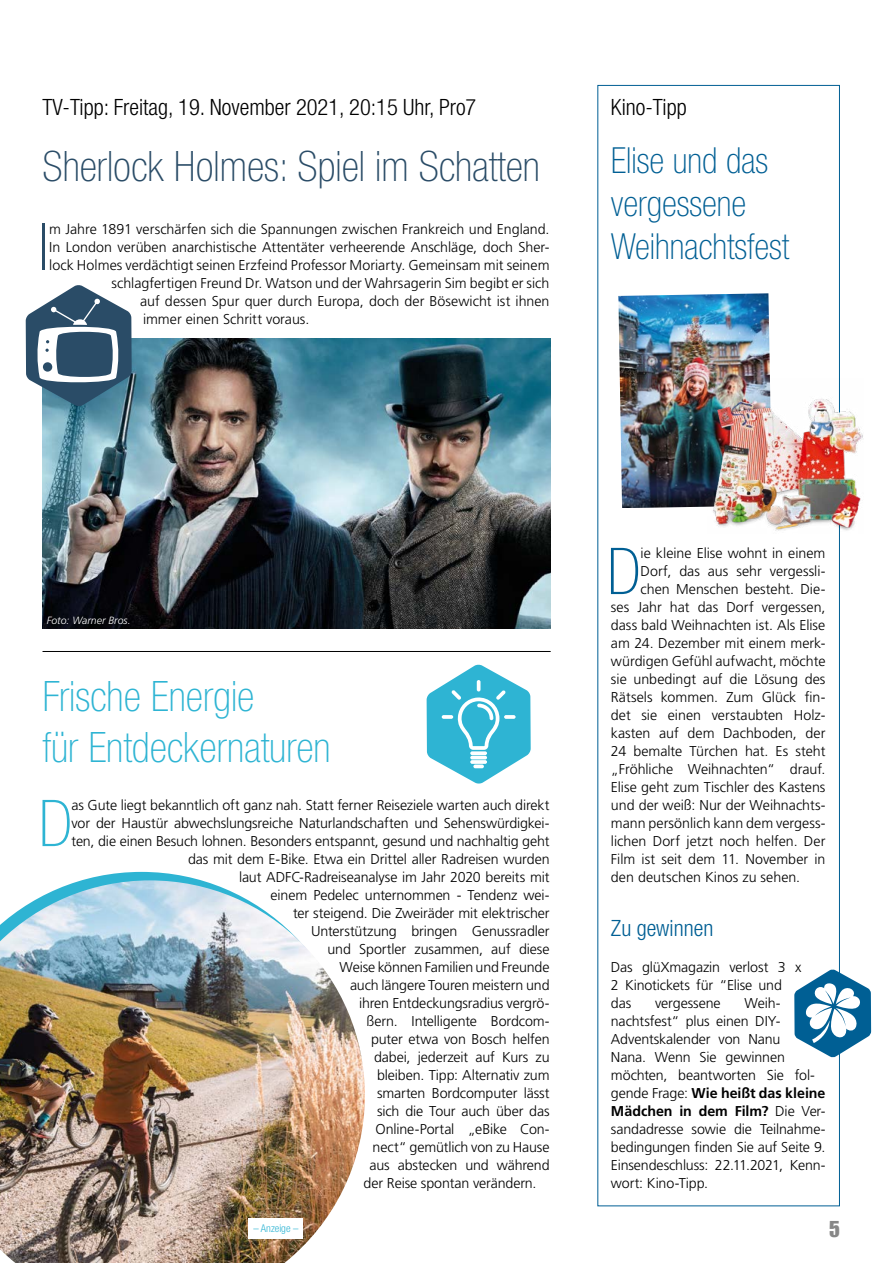
<style>
.page{position:relative;width:893px;height:1263px;background:#fff}
.page>*{position:absolute;margin:0;border:0;box-sizing:border-box;transform-origin:0 0}
.t1{font:100 condensed 64.65px "Helvetica Neue LT Std";color:#2a4c67}
.t2{font:100 condensed 64.65px "Helvetica Neue LT Std";color:#2eb4d3}
.t3{font:100 condensed 64.65px "Helvetica Neue LT Std";color:#005f94}
.t4{font:100 condensed 42px/50.4px "Helvetica Neue LT Std";color:#2eb4d3}
.t5{font:100 condensed 42px "Helvetica Neue LT Std";color:#2a4c67}
.t6{font:100 condensed 36px/43.2px "Helvetica Neue LT Std";color:#005f94}
.t7{font:300 condensed 22.5px "Helvetica Neue LT Std";color:#000}
.t8{font:300 condensed 22.5px "Helvetica Neue LT Std";color:#005f94}
.t9{font:22.5px "Impact LT Std";color:#878787}
.t10{font:300 14.25px/18px "Frutiger LT Std";letter-spacing:-.005em;color:#000}
.t11{font:300 condensed 10.65px "Helvetica Neue LT Std";color:#2eb4d3}
.t12{font:italic 300 10.5px "Frutiger LT Std";color:#fff}
.s1{font-weight:700}
</style>
<div class="page">
<hr style="left:43px;top:651px;width:508px;height:1px;background:#000">
<img style="left:618px;top:293px;width:152px;height:215px">
<svg style="left:427px;top:664px;width:104px;height:120px"></svg>
<svg style="left:794px;top:969px;width:77px;height:88px"></svg>
<img style="left:43px;top:338px;width:508px;height:291px">
<svg style="left:26px;top:285px;width:106px;height:121px"></svg>
<img style="left:708px;top:378px;width:155px;height:156px">
<svg style="left:83px;top:872px;width:117px;height:8px"></svg>
<img style="left:0;top:880px;width:365px;height:383px">
<div style="left:249px;top:1218px;width:54px;height:20px;background:#fff"></div>
<h3 class="t7" style="left:43px;top:94px;width:435px">TV-Tipp: Freitag, 19. November 2021, 20:15 Uhr, Pro7</h3>
<h2 class="t5" style="left:43px;top:143px;width:499px">Sherlock Holmes: Spiel im Schatten</h2>
<h1 class="t1" style="left:39px;top:211px;width:12px">I</h1>
<p class="t10" style="left:49px;top:220px;width:502px">m Jahre 1891 verschärfen sich die Spannungen zwischen Frankreich und England.</p>
<p class="t10" style="left:49px;top:238px;width:502px">In London verüben anarchistische Attentäter verheerende Anschläge, doch Sher-</p>
<p class="t10" style="left:49px;top:256px;width:502px">lock Holmes verdächtigt seinen Erzfeind Professor Moriarty. Gemeinsam mit seinem</p>
<p class="t10" style="left:112px;top:274px;width:439px">schlagfertigen Freund Dr. Watson und der Wahrsagerin Sim begibt er sich</p>
<p class="t10" style="left:140px;top:292px;width:411px">auf dessen Spur quer durch Europa, doch der Bösewicht ist ihnen</p>
<p class="t10" style="left:143px;top:310px;width:168px">immer einen Schritt voraus.</p>
<h3 class="t7" style="left:611px;top:94px;width:77px">Kino-Tipp</h3>
<h3 class="t6" style="left:611px;top:138px;width:180px">Elise und das vergessene<br>Weihnachtsfest</h3>
<p class="t12" style="left:47px;top:615px;width:85px">Foto: Warner Bros.</p>
<h2 class="t4" style="left:43px;top:671px;width:290px">Frische Energie<br>für Entdeckernaturen</h2>
<h1 class="t2" style="left:39px;top:787px;width:35px">D</h1>
<p class="t10" style="left:71px;top:796px;width:479px">as Gute liegt bekanntlich oft ganz nah. Statt ferner Reiseziele warten auch direkt</p>
<p class="t10" style="left:71px;top:814px;width:480px">vor der Haustür abwechslungsreiche Naturlandschaften und Sehenswürdigkei-</p>
<p class="t10" style="left:71px;top:832px;width:480px">ten, die einen Besuch lohnen. Besonders entspannt, gesund und nachhaltig geht</p>
<p class="t10" style="left:188px;top:850px;width:363px">das mit dem E-Bike. Etwa ein Drittel aller Radreisen wurden</p>
<p class="t10" style="left:239px;top:868px;width:312px">laut ADFC-Radreiseanalyse im Jahr 2020 bereits mit</p>
<p class="t10" style="left:271px;top:886px;width:281px">einem Pedelec unternommen - Tendenz wei-</p>
<p class="t10" style="left:293px;top:904px;width:258px">ter steigend. Die Zweiräder mit elektrischer</p>
<p class="t10" style="left:311px;top:922px;width:240px">Unterstützung bringen Genussradler</p>
<p class="t10" style="left:328px;top:940px;width:223px">und Sportler zusammen, auf diese</p>
<p class="t10" style="left:340px;top:958px;width:212px">Weise können Familien und Freunde</p>
<p class="t10" style="left:350px;top:976px;width:201px">auch längere Touren meistern und</p>
<p class="t10" style="left:359px;top:994px;width:192px">ihren Entdeckungsradius vergrö-</p>
<p class="t10" style="left:367px;top:1012px;width:184px">ßern. Intelligente Bordcom-</p>
<p class="t10" style="left:371px;top:1030px;width:180px">puter etwa von Bosch helfen</p>
<p class="t10" style="left:374px;top:1048px;width:177px">dabei, jederzeit auf Kurs zu</p>
<p class="t10" style="left:377px;top:1066px;width:174px">bleiben. Tipp: Alternativ zum</p>
<p class="t10" style="left:377px;top:1084px;width:174px">smarten Bordcomputer lässt</p>
<p class="t10" style="left:377px;top:1102px;width:174px">sich die Tour auch über das</p>
<p class="t10" style="left:376px;top:1120px;width:176px">Online-Portal „eBike Con-</p>
<p class="t10" style="left:373px;top:1138px;width:178px">nect“ gemütlich von zu Hause</p>
<p class="t10" style="left:370px;top:1156px;width:182px">aus abstecken und während</p>
<p class="t10" style="left:364px;top:1174px;width:175px">der Reise spontan verändern.</p>
<p class="t11" style="left:253px;top:1222px;width:47px">– Anzeige –</p>
<h1 class="t3" style="left:607px;top:535px;width:35px">D</h1>
<p class="t10" style="left:641px;top:544px;width:186px">ie kleine Elise wohnt in einem</p>
<p class="t10" style="left:641px;top:562px;width:186px">Dorf, das aus sehr vergessli-</p>
<p class="t10" style="left:641px;top:580px;width:186px">chen Menschen besteht. Die-</p>
<p class="t10" style="left:611px;top:598px;width:216px">ses Jahr hat das Dorf vergessen,</p>
<p class="t10" style="left:611px;top:616px;width:216px">dass bald Weihnachten ist. Als Elise</p>
<p class="t10" style="left:611px;top:634px;width:216px">am 24. Dezember mit einem merk-</p>
<p class="t10" style="left:611px;top:652px;width:216px">würdigen Gefühl aufwacht, möchte</p>
<p class="t10" style="left:611px;top:670px;width:216px">sie unbedingt auf die Lösung des</p>
<p class="t10" style="left:611px;top:688px;width:216px">Rätsels kommen. Zum Glück fin-</p>
<p class="t10" style="left:611px;top:706px;width:216px">det sie einen verstaubten Holz-</p>
<p class="t10" style="left:611px;top:724px;width:216px">kasten auf dem Dachboden, der</p>
<p class="t10" style="left:611px;top:742px;width:216px">24 bemalte Türchen hat. Es steht</p>
<p class="t10" style="left:611px;top:760px;width:216px">„Fröhliche Weihnachten“ drauf.</p>
<p class="t10" style="left:611px;top:778px;width:216px">Elise geht zum Tischler des Kastens</p>
<p class="t10" style="left:611px;top:796px;width:216px">und der weiß: Nur der Weihnachts-</p>
<p class="t10" style="left:611px;top:814px;width:216px">mann persönlich kann dem vergess-</p>
<p class="t10" style="left:611px;top:832px;width:216px">lichen Dorf jetzt noch helfen. Der</p>
<p class="t10" style="left:611px;top:850px;width:216px">Film ist seit dem 11. November in</p>
<p class="t10" style="left:611px;top:868px;width:191px">den deutschen Kinos zu sehen.</p>
<h3 class="t8" style="left:611px;top:915px;width:104px">Zu gewinnen</h3>
<p class="t10" style="left:611px;top:958px;width:192px">Das glüXmagazin verlost 3 x<br>2 Kinotickets für “Elise und das</p>
<p class="t10" style="left:611px;top:994px;width:216px;text-indent:134px">Weih&shy;nachtsfest“ plus einen DIY-<br>Adventskalender von Nanu<br>Nana. Wenn Sie gewinnen möchten, beantworten Sie fol&shy;gende Frage: <span class="s1">Wie heißt das kleine<br>Mädchen in dem Film?</span> Die Ver&shy;sandadresse sowie die Teilnahme&shy;bedingungen finden Sie auf Seite 9.<br>Einsendeschluss: 22.11.2021, Kenn&shy;wort: Kino-Tipp.</p>
<p class="t10" style="left:655px;top:994px;width:67px">vergessene</p>
<h3 class="t9" style="left:829px;top:1216px;width:12px">5</h3>
</div>
